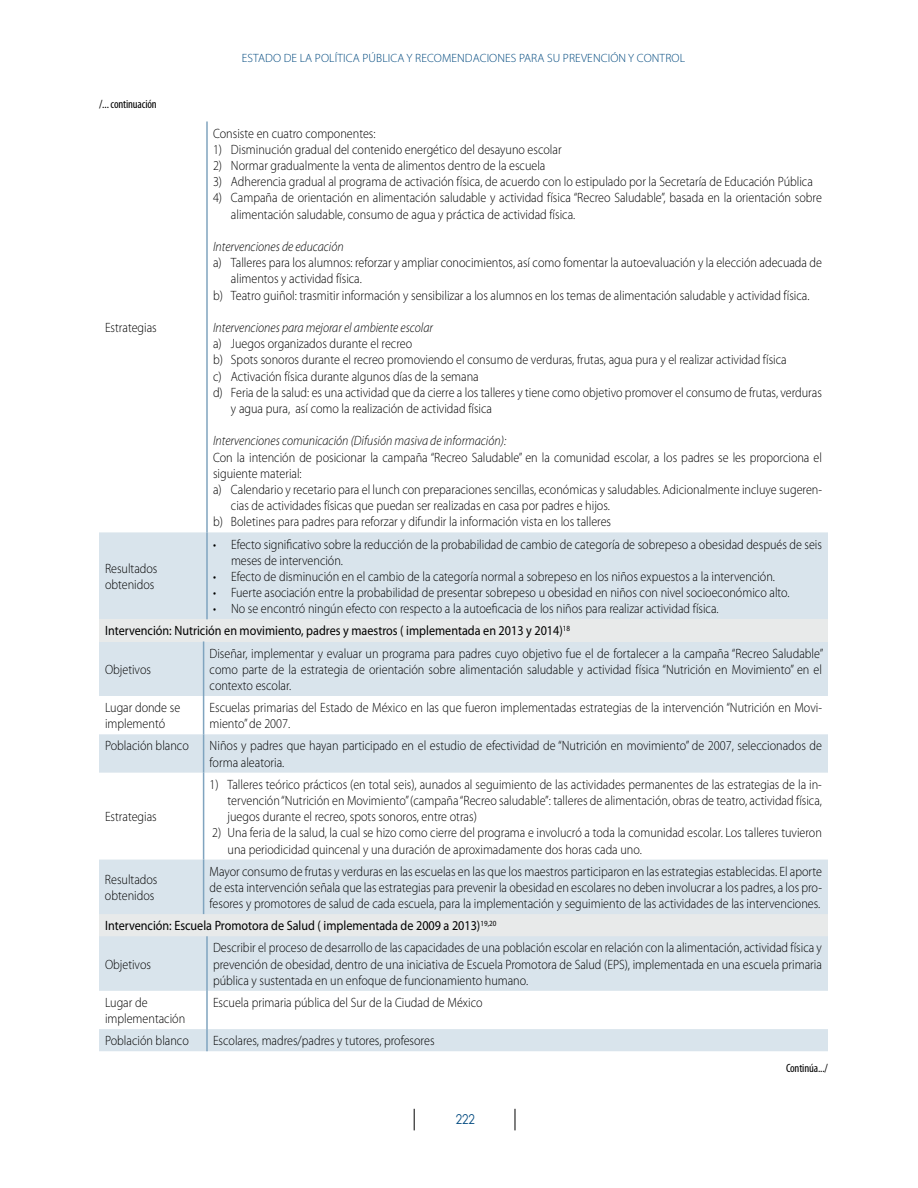
<style>
.page{position:relative;width:918px;height:1188px;background:#fff}
.page>*{position:absolute;margin:0;border:0;box-sizing:border-box;transform-origin:0 0}
.t1{font:300 13.5px/16.2px "Myriad Pro";color:#000;scale:.9 1}
.t2{font:italic 300 13.5px "Myriad Pro";color:#000;scale:.9 1}
.t3{font:13.5px "Myriad Pro";color:#000;scale:.9 1}
.t4{font:13.5px "Century Gothic";color:#00497f;scale:.85 1}
.t5{font:300 12px "Myriad Pro";letter-spacing:.01em;color:#00497f}
.t6{font:condensed 12px "Myriad Pro";letter-spacing:-.01em;color:#000}
.s1{font-weight:400}
</style>
<div class="page">
<svg style="left:414px;top:1109px;width:1px;height:21px"></svg>
<svg style="left:515px;top:1109px;width:1px;height:21px"></svg>
<div style="left:99px;top:914px;width:729px;height:22px;background:#e8eaea"></div>
<svg style="left:99px;top:936px;width:729px;height:115px;fill:#d9e4ec"></svg>
<hr style="left:206px;top:936px;width:2px;height:55px;background:#80a4bf">
<hr style="left:206px;top:991px;width:2px;height:38px;background:#80a4bf">
<hr style="left:206px;top:1029px;width:2px;height:22px;background:#80a4bf">
<svg style="left:99px;top:532px;width:729px;height:382px;fill:#d9e4ec"></svg>
<div style="left:99px;top:619px;width:729px;height:22px;background:#e8eaea"></div>
<hr style="left:206px;top:122px;width:2px;height:410px;background:#80a4bf">
<hr style="left:206px;top:532px;width:2px;height:87px;background:#80a4bf">
<hr style="left:203px;top:641px;width:1px;height:55px;background:#80a4bf">
<hr style="left:203px;top:696px;width:1px;height:38px;background:#80a4bf">
<hr style="left:203px;top:734px;width:1px;height:39px;background:#80a4bf">
<hr style="left:203px;top:773px;width:1px;height:87px;background:#80a4bf">
<hr style="left:203px;top:860px;width:1px;height:54px;background:#80a4bf">
<p class="t6" style="left:99px;top:97px;width:59px">/... continuación</p>
<p class="t1" style="left:105px;top:320px;width:59px">Estrategias</p>
<p class="t5" style="left:242px;top:51px;width:445px">Estado de la política pública y recomendaciones para su prevención y control</p>
<p class="t1" style="left:213px;top:125px;width:182px">Consiste en cuatro componentes:</p>
<p class="t1" style="left:213px;top:141px;width:389px">1) Disminución gradual del contenido energético del desayuno escolar</p>
<p class="t1" style="left:213px;top:158px;width:371px">2) Normar gradualmente la venta de alimentos dentro de la escuela</p>
<p class="t1" style="left:213px;top:174px;width:668px">3) Adherencia gradual al programa de activación física, de acuerdo con lo estipulado por la Secretaría de Educación Pública</p>
<p class="t1" style="left:231px;top:190px;width:658px;text-indent:-18px">4) Campaña de orientación en alimentación saludable y actividad física “Recreo Saludable”, basada en la orientación sobre alimentación saludable, consumo de agua y práctica de actividad física.</p>
<p class="t2" style="left:213px;top:239px;width:147px">Intervenciones de educación</p>
<p class="t1" style="left:213px;top:255px;width:678px">a) Talleres para los alumnos: reforzar y ampliar conocimientos, así como fomentar la autoevaluación y la elección adecuada de</p>
<p class="t1" style="left:231px;top:271px;width:147px">alimentos y actividad física.</p>
<p class="t1" style="left:213px;top:287px;width:664px">b) Teatro guiñol: trasmitir información y sensibilizar a los alumnos en los temas de alimentación saludable y actividad física.</p>
<p class="t2" style="left:213px;top:320px;width:246px">Intervenciones para mejorar el ambiente escolar</p>
<p class="t1" style="left:213px;top:336px;width:223px">a) Juegos organizados durante el recreo</p>
<p class="t1" style="left:213px;top:352px;width:639px">b) Spots sonoros durante el recreo promoviendo el consumo de verduras, frutas, agua pura y el realizar actividad física</p>
<p class="t1" style="left:213px;top:368px;width:297px">c) Activación física durante algunos días de la semana</p>
<p class="t1" style="left:213px;top:384px;width:678px">d) Feria de la salud: es una actividad que da cierre a los talleres y tiene como objetivo promover el consumo de frutas, verduras</p>
<p class="t1" style="left:231px;top:401px;width:292px">y agua pura, así como la realización de actividad física</p>
<p class="t2" style="left:213px;top:434px;width:327px">Intervenciones comunicación (Difusión masiva de información):</p>
<p class="t1" style="left:213px;top:449px;width:678px">Con la intención de posicionar la campaña “Recreo Saludable” en la comunidad escolar, a los padres se les proporciona el</p>
<p class="t1" style="left:213px;top:465px;width:100px">siguiente material:</p>
<p class="t1" style="left:213px;top:482px;width:678px">a) Calendario y recetario para el lunch con preparaciones sencillas, económicas y saludables. Adicionalmente incluye sugeren-</p>
<p class="t1" style="left:231px;top:498px;width:423px">cias de actividades físicas que puedan ser realizadas en casa por padres e hijos.</p>
<p class="t1" style="left:213px;top:514px;width:444px">b) Boletines para padres para reforzar y difundir la información vista en los talleres</p>
<p class="t1" style="left:231px;top:536px;width:658px;text-indent:-18px">• Efecto significativo sobre la reducción de la probabilidad de cambio de categoría de sobrepeso a obesidad después de seis meses de intervención.</p>
<p class="t1" style="left:213px;top:569px;width:626px">• Efecto de disminución en el cambio de la categoría normal a sobrepeso en los niños expuestos a la intervención.</p>
<p class="t1" style="left:213px;top:585px;width:642px">• Fuerte asociación entre la probabilidad de presentar sobrepeso u obesidad en niños con nivel socioeconómico alto.</p>
<p class="t1" style="left:105px;top:598px;width:683px;line-height:22.2px;text-indent:108px">• No se encontró ningún efecto con respecto a la autoeficacia de los niños para realizar actividad física.<br><span class="s1">Intervención: Nutrición en movimiento, padres y maestros ( implementada en 2013 y 2014)</span><sup>18</sup></p>
<p class="t1" style="left:105px;top:661px;width:53px">Objetivos</p>
<p class="t1" style="left:105px;top:560px;width:60px">Resultados obtenidos</p>
<p class="t1" style="left:210px;top:645px;width:683px;text-align:justify">Diseñar, implementar y evaluar un programa para padres cuyo objetivo fue el de fortalecer a la campaña “Recreo Saludable” como parte de la estrategia de orientación sobre alimentación saludable y actividad física “Nutrición en Movimiento” en el contexto escolar.</p>
<p class="t1" style="left:105px;top:700px;width:85px">Lugar donde se implementó</p>
<p class="t1" style="left:210px;top:700px;width:682px">Escuelas primarias del Estado de México en las que fueron implementadas estrategias de la intervención “Nutrición en Movi&shy;miento” de 2007.</p>
<p class="t1" style="left:105px;top:738px;width:95px">Población blanco</p>
<p class="t1" style="left:210px;top:738px;width:682px">Niños y padres que hayan participado en el estudio de efectividad de “Nutrición en movimiento” de 2007, seleccionados de forma aleatoria.</p>
<p class="t1" style="left:105px;top:809px;width:59px">Estrategias</p>
<p class="t1" style="left:228px;top:776px;width:662px;text-align:justify;text-indent:-18px">1) Talleres teórico prácticos (en total seis), aunados al seguimiento de las actividades permanentes de las estrategias de la in&shy;tervención “Nutrición en Movimiento” (campaña “Recreo saludable”: talleres de alimentación, obras de teatro, actividad física, juegos durante el recreo, spots sonoros, entre otras)</p>
<p class="t1" style="left:228px;top:825px;width:662px;text-indent:-15px">2) Una feria de la salud, la cual se hizo como cierre del programa e involucró a toda la comunidad escolar. Los talleres tuvieron una periodicidad quincenal y una duración de aproximadamente dos horas cada uno.</p>
<p class="t1" style="left:105px;top:871px;width:60px">Resultados obtenidos</p>
<p class="t1" style="left:210px;top:863px;width:682px;text-align:justify">Mayor consumo de frutas y verduras en las escuelas en las que los maestros participaron en las estrategias establecidas. El aporte de esta intervención señala que las estrategias para prevenir la obesidad en escolares no deben involucrar a los padres, a los pro&shy;fesores y promotores de salud de cada escuela, para la implementación y seguimiento de las actividades de las intervenciones.</p>
<p class="t3" style="left:105px;top:917px;width:436px">Intervención: Escuela Promotora de Salud ( implementada de 2009 a 2013)<sup>19,20</sup></p>
<p class="t1" style="left:105px;top:956px;width:53px">Objetivos</p>
<p class="t1" style="left:213px;top:940px;width:678px;text-align:justify">Describir el proceso de desarrollo de las capacidades de una población escolar en relación con la alimentación, actividad física y prevención de obesidad, dentro de una iniciativa de Escuela Promotora de Salud (EPS), implementada en una escuela primaria pública y sustentada en un enfoque de funcionamiento humano.</p>
<p class="t1" style="left:105px;top:995px;width:91px">Lugar de implementación</p>
<p class="t1" style="left:213px;top:995px;width:301px">Escuela primaria pública del Sur de la Ciudad de México</p>
<p class="t1" style="left:105px;top:1033px;width:95px">Población blanco</p>
<p class="t1" style="left:213px;top:1033px;width:248px">Escolares, madres/padres y tutores, profesores</p>
<p class="t4" style="left:456px;top:1110px;width:24px">222</p>
<p class="t6" style="left:786px;top:1060px;width:43px">Continúa.../</p>
</div>
